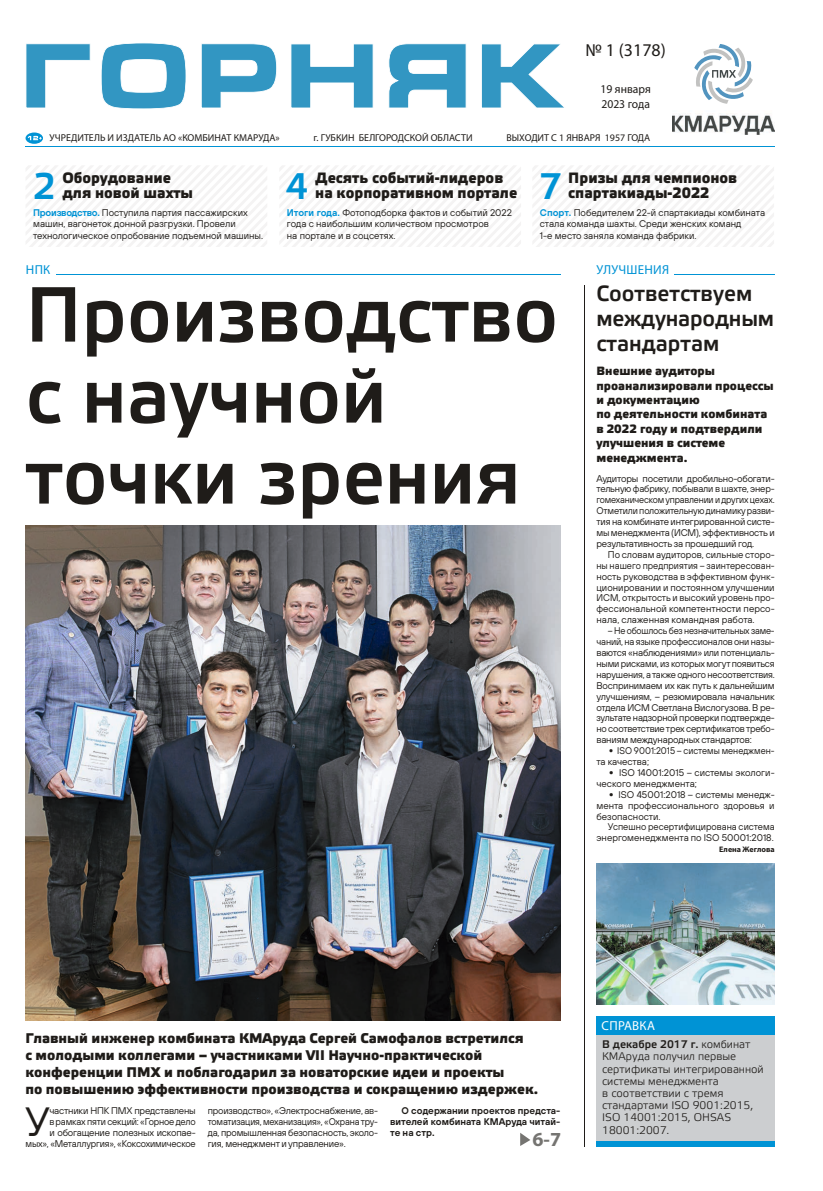
<style>
.page{position:relative;width:823px;height:1191px;background:#fff}
.page>*{position:absolute;margin:0;border:0;box-sizing:border-box;transform-origin:0 0}
.t1{font:78px/81px "Elektra Medium Pro";color:#1f1c19}
.t2{font:40.8px "TT Hoves";color:#1f1c19}
.t3{font:37px "Elektra Medium Pro";color:#0093d5}
.t4{font:22px/25px "Elektra Medium Pro";color:#1f1c19}
.t5{font:700 20px "Myriad Pro";color:#757471}
.t6{font:17.9px "Myriad Pro";color:#1f1c19}
.t7{font:700 15px/15px "Elektra Medium Pro";color:#1f1c19}
.t8{font:700 14px/16.8px "Elektra Medium Pro";color:#1f1c19}
.t9{font:13px "Myriad Pro";letter-spacing:.02em;color:#0093d5}
.t10{font:13px "Myriad Pro";letter-spacing:.02em;color:#fff}
.t11{font:700 12px/14.4px "Elektra Medium Pro";color:#1f1c19}
.t12{font:12px/14.3px "Myriad Pro";color:#1f1c19}
.t13{font:11px/12.2px "Elektra Light Pro";color:#1f1c19}
.t14{font:11px "Elektra Medium Pro";color:#1f1c19}
.t15{font:10px "Myriad Pro";color:#1f1c19}
.t16{font:9.7px/10.9px "TT Hoves";color:#1f1c19}
.t17{font:9.7px/10.9px "TT Hoves";color:#1f1c19;text-align:justify;scale:.94 1}
.t18{font:9.7px/10.9px "TT Hoves";letter-spacing:-.02em;color:#1f1c19;text-align:right}
.t19{font:600 9.7px/10.9px "TT Hoves";color:#1f1c19;text-align:justify}
.t20{font:700 8px "Myriad Pro";color:#1f1c19}
.s1{font-weight:600;color:#0093d5}
.s2{font-size:16px}
.s3{font-family:"Elektra Light Pro"}
</style>
<div class="page">
<svg style="left:26px;top:43px;width:538px;height:66px"></svg>
<hr style="left:26px;top:146px;width:748px;height:1px;background:#0093d5">
<svg style="left:26px;top:132px;width:17px;height:12px"></svg>
<svg style="left:28px;top:136px;width:14px;height:4px"></svg>
<img style="left:672px;top:113px;width:102px;height:21px">
<svg style="left:694px;top:44px;width:58px;height:60px"></svg>
<svg style="left:26px;top:166px;width:241px;height:81px"></svg>
<svg style="left:533px;top:166px;width:240px;height:81px"></svg>
<svg style="left:280px;top:166px;width:240px;height:81px"></svg>
<hr style="left:584px;top:285px;width:1px;height:861px;background:#1f1c19">
<hr style="left:674px;top:274px;width:100px;height:1px;background:#0093d5">
<div style="left:596px;top:1034px;width:178px;height:107px;background:#ccced0"></div>
<div style="left:596px;top:1016px;width:178px;height:19px;background:#0093d5"></div>
<div style="left:596px;top:1141px;width:178px;height:5px;background:#0093d5"></div>
<hr style="left:56px;top:274px;width:504px;height:1px;background:#0093d5">
<img style="left:26px;top:525px;width:534px;height:495px">
<svg style="left:520px;top:1133px;width:10px;height:13px"></svg>
<img style="left:596px;top:863px;width:178px;height:142px">
<h3 class="t6" style="left:585px;top:39px;width:82px">№ 1 (3178)</h3>
<p class="t12" style="left:600px;top:82px;width:52px">19 января<br>2023 года</p>
<p class="t15" style="left:50px;top:132px;width:231px">УЧРЕДИТЕЛЬ И ИЗДАТЕЛЬ АО «КОМБИНАТ КМАРУДА»</p>
<p class="t15" style="left:313px;top:132px;width:160px">г. ГУБКИН БЕЛГОРОДСКОЙ ОБЛАСТИ</p>
<p class="t15" style="left:506px;top:132px;width:145px">ВЫХОДИТ С 1 ЯНВАРЯ 1957 ГОДА</p>
<h3 class="t7" style="left:62px;top:171px;width:132px">Оборудование для новой шахты</h3>
<h3 class="t7" style="left:568px;top:171px;width:170px">Призы для чемпионов спартакиады-2022</h3>
<h3 class="t7" style="left:315px;top:171px;width:189px">Десять событий-лидеров</h3>
<h3 class="t3" style="left:33px;top:166px;width:24px">2</h3>
<h3 class="t3" style="left:285px;top:166px;width:24px">4</h3>
<h3 class="t3" style="left:538px;top:166px;width:24px">7</h3>
<h3 class="t7" style="left:315px;top:186px;width:203px">на корпоративном портале</h3>
<p class="t16" style="left:33px;top:206px;width:231px;line-height:11.6px"><span class="s1">Производство.</span> Поступила партия пассажирских машин, вагонеток донной разгрузки. Провели технологическое опробование подъемной машины.</p>
<p class="t16" style="left:539px;top:206px;width:226px;line-height:11.6px"><span class="s1">Спорт.</span> Победителем 22-й спартакиады комбината стала команда шахты. Среди женских команд<br>1-е место заняла команда фабрики.</p>
<p class="t16" style="left:287px;top:206px;width:226px;line-height:11.6px"><span class="s1">Итоги года.</span> Фотоподборка фактов и событий 2022 года с наибольшим количеством просмотров<br>на портале и в соцсетях.</p>
<h3 class="t9" style="left:26px;top:262px;width:26px">НПК</h3>
<h1 class="t1" style="left:26px;top:277px;width:534px">Производство с научной точки зрения</h1>
<h3 class="t9" style="left:596px;top:262px;width:74px">УЛУЧШЕНИЯ</h3>
<h3 class="t4" style="left:596px;top:282px;width:179px">Соответствуем международным стандартам</h3>
<p class="t11" style="left:596px;top:364px;width:179px">Внешние аудиторы проанализировали процессы и документацию<br>по деятельности комбината в 2022 году и подтвердили улучшения в системе менеджмента .</p>
<p class="t16" style="left:596px;top:472px;width:180px;text-align:justify">Аудиторы посетили дробильно-обогати&shy;тельную фабрику, побывали в шахте, энер&shy;гомеханическом управлении и других цехах.<br>Отметили положительную динамику разви&shy;тия на комбинате интегрированной систе&shy;мы менеджмента (ИСМ), эффективность и результативность за прошедший год.</p>
<p class="t16" style="left:596px;top:549px;width:180px;text-align:justify;text-indent:11px">По словам аудиторов, сильные сторо&shy;ны нашего предприятия – заинтересован&shy;ность руководства в эффективном функ&shy;ционировании и постоянном улучшении ИСМ, открытость и высокий уровень про&shy;фессиональной компетентности персо&shy;нала, слаженная командная работа.</p>
<p class="t17" style="left:596px;top:625px;width:191px;text-indent:11px">– Не обошлось без незначительных заме&shy;чаний, на языке профессионалов они назы&shy;ваются «наблюдениями» или потенциаль&shy;ными рисками, из которых могут появиться нарушения, а также одного несоответствия.<br>Воспринимаем их как путь к дальнейшим улучшениям, – резюмировала начальник отдела ИСМ Светлана Вислогузова. В ре&shy;зультате надзорной проверки подтвержде&shy;но соответствие трех сертификатов требо&shy;ваниям международных стандартов:</p>
<p class="t17" style="left:596px;top:745px;width:191px;text-indent:11px"><span class="s2">•</span> ISO 9001:2015 – системы менеджмен&shy;та качества;</p>
<p class="t16" style="left:596px;top:767px;width:180px;text-indent:11px"><span class="s2">•</span> ISO 14001:2015 – системы экологи&shy;ческого менеджмента;</p>
<p class="t16" style="left:596px;top:788px;width:180px;text-align:justify;text-indent:11px"><span class="s2">•</span> ISO 45001:2018 – системы менедж&shy;мента профессионального здоровья и безопасности.</p>
<p class="t16" style="left:596px;top:821px;width:180px;text-align:right">Успешно ресертифицирована система энергоменеджмента по ISO 50001:2018.</p>
<p class="t20" style="left:718px;top:844px;width:57px">Елена Жеглова</p>
<p class="t8" style="left:26px;top:1030px;width:514px">Главный инженер комбината КМАруда Сергей Самофалов встретился<br>с молодыми коллегами – участниками VII Научно-практической конференции ПМХ и поблагодарил за новаторские идеи и проекты<br>по повышению эффективности производства и сокращению издержек.</p>
<h2 class="t2" style="left:25px;top:1096px;width:26px">У</h2>
<p class="t18" style="left:26px;top:1105px;width:172px">частники НПК ПМХ представлены<br>в рамках пяти секций: «Горное дело<br>и обогащение полезных ископае&shy;мых», «Металлургия», «Коксохимическое</p>
<p class="t16" style="left:208px;top:1105px;width:172px;text-align:justify">производство», «Электроснабжение, ав&shy;томатизация, механизация», «Охрана тру&shy;да, промышленная безопасность, эколо&shy;гия, менеджмент и управление».</p>
<p class="t19" style="left:390px;top:1104px;width:172px;text-indent:11px">О содержании проектов предста&shy;вителей комбината КМАруда читай&shy;те на стр.</p>
<h3 class="t5" style="left:532px;top:1126px;width:30px">6-7</h3>
<h3 class="t10" style="left:601px;top:1018px;width:55px">СПРАВКА</h3>
<p class="t14" style="left:601px;top:1038px;width:150px">В декабре 2017 г. <span class="s3">комбинат</span></p>
<p class="t13" style="left:601px;top:1051px;width:163px">КМАруда получил первые сертификаты интегрированной системы менеджмента<br>в соответствии с тремя стандартами ISO 9001:2015,<br>ISO 14001:2015, OHSAS<br>18001:2007.</p>
</div>
